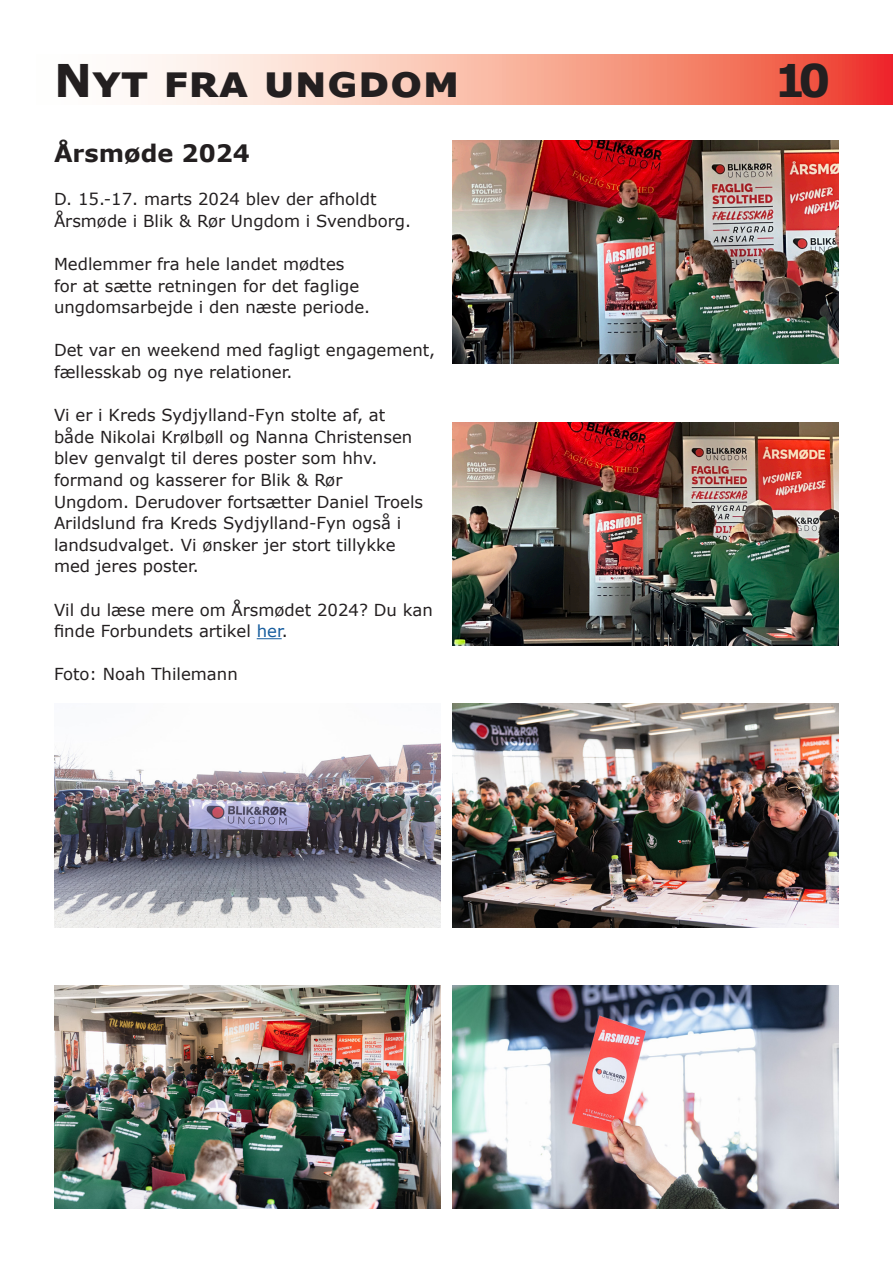
<style>
.page{position:relative;width:893px;height:1263px;background:#fff}
.page>*{position:absolute;margin:0;border:0;box-sizing:border-box;transform-origin:0 0}
.Sideoverskrifter{font:700 45px "Verdana";color:#231f20}
.Overskrift{font:700 24px "Verdana";color:#231f20}
.Brødtekst{font:16.5px/21.6px "Verdana";color:#231f20}
.s1{color:#175d9e}
</style>
<div class="page">
<svg style="left:145px;top:54px;width:748px;height:51px;background:#f7a897"></svg>
<img style="left:453px;top:140px;width:386px;height:224px">
<img style="left:453px;top:422px;width:386px;height:223px">
<img style="left:453px;top:704px;width:386px;height:223px">
<img style="left:453px;top:986px;width:386px;height:223px">
<img style="left:54px;top:986px;width:386px;height:223px">
<svg style="left:257px;top:638px;width:25px;height:1px"></svg>
<img style="left:54px;top:743px;width:386px;height:184px">
<p class="Sideoverskrifter" style="left:54px;top:49px;width:407px">Nyt fra ungdom</p>
<p class="Sideoverskrifter" style="left:774px;top:49px;width:58px">10</p>
<p class="Overskrift" style="left:54px;top:136px;width:197px">Årsmøde 2024</p>
<p class="Brødtekst" style="left:54px;top:188px;width:358px">D. 15.-17. marts 2024 blev der afholdt<br>Årsmøde i Blik &amp; Rør Ungdom i Svendborg.</p>
<p class="Brødtekst" style="left:54px;top:253px;width:318px">Medlemmer fra hele landet mødtes for at sætte retningen for det faglige ungdomsarbejde i den næste periode.</p>
<p class="Brødtekst" style="left:54px;top:339px;width:383px">Det var en weekend med fagligt engagement, fællesskab og nye relationer.</p>
<p class="Brødtekst" style="left:54px;top:404px;width:371px">Vi er i Kreds Sydjylland-Fyn stolte af, at både Nikolai Krølbøll og Nanna Christensen blev genvalgt til deres poster som hhv. formand og kasserer for Blik &amp; Rør<br>Ungdom. Derudover fortsætter Daniel Troels Arildslund fra Kreds Sydjylland-Fyn også i landsudvalget. Vi ønsker jer stort tillykke med jeres poster.</p>
<p class="Brødtekst" style="left:54px;top:599px;width:380px">Vil du læse mere om Årsmødet 2024? Du kan finde Forbundets artikel <span class="s1">her</span>.</p>
<p class="Brødtekst" style="left:54px;top:663px;width:185px">Foto: Noah Thilemann</p>
</div>
